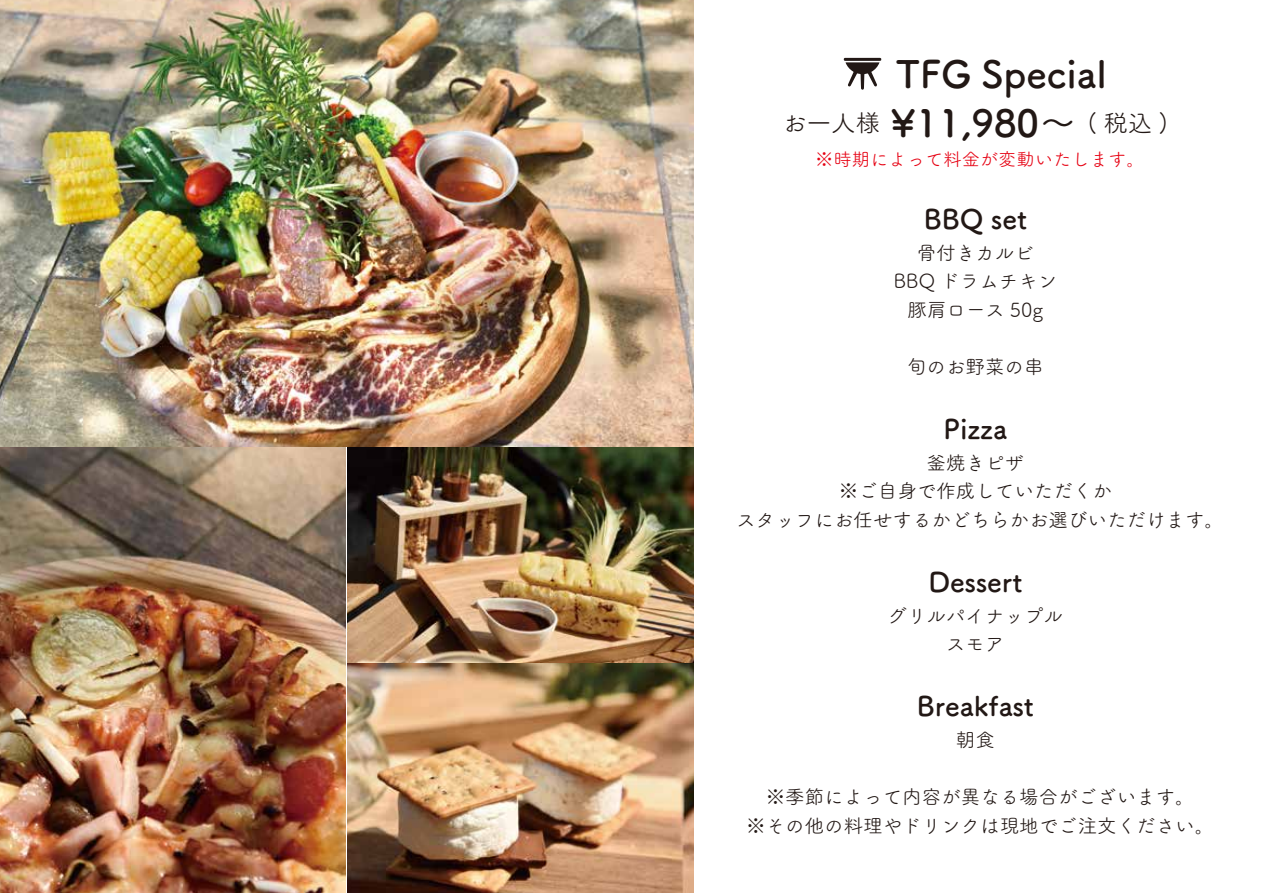
<style>
.page{position:relative;width:1263px;height:893px;background:#fff}
.page>*{position:absolute;margin:0;border:0;box-sizing:border-box;transform-origin:0 0}
.t1{font:700 37.5px "Tsuku A Rd Gothic";color:#221815}
.t2{font:700 27px "Tsuku A Rd Gothic";color:#221815}
.t3{font:24.45px "Tsuku A Rd Gothic";color:#221815}
.t4{font:19.5px/28.5px "Tsuku A Rd Gothic";color:#221815;text-align:center}
.t5{font:18.3px "Tsuku A Rd Gothic";color:#e60012}
.s1{font-weight:700;font-size:37.5px}
</style>
<div class="page">
<svg style="left:844px;top:58px;width:37px;height:32px"></svg>
<img style="left:347px;top:446px;width:346px;height:447px">
<img style="left:0;top:446px;width:346px;height:447px">
<img style="left:0;top:0;width:693px;height:446px">
<h1 class="t1" style="left:896px;top:45px;width:213px">TFG Special</h1>
<p class="t3" style="left:782px;top:105px;width:387px">お一人様 <span class="s1">¥11,980～</span> ( 税込 )</p>
<p class="t5" style="left:815px;top:145px;width:331px">※時期によって料金が変動いたします。</p>
<h2 class="t2" style="left:924px;top:198px;width:105px">BBQ set</h2>
<p class="t4" style="left:893px;top:237px;width:165px">骨付きカルビ<br>BBQ ドラムチキン豚肩ロース 50g</p>
<p class="t4" style="left:907px;top:351px;width:138px">旬のお野菜の串</p>
<h2 class="t2" style="left:943px;top:408px;width:65px">Pizza</h2>
<p class="t4" style="left:736px;top:447px;width:489px">釜焼きピザ<br>※ご自身で作成していただくか<br>スタッフにお任せするかどちらかお選びいただけます。</p>
<h2 class="t2" style="left:928px;top:561px;width:95px">Dessert</h2>
<p class="t4" style="left:888px;top:600px;width:177px">グリルパイナップルスモア</p>
<h2 class="t2" style="left:917px;top:685px;width:119px">Breakfast</h2>
<p class="t4" style="left:956px;top:724px;width:40px">朝食</p>
<p class="t4" style="left:746px;top:781px;width:469px">※季節によって内容が異なる場合がございます。<br>※その他の料理やドリンクは現地でご注文ください。</p>
</div>
